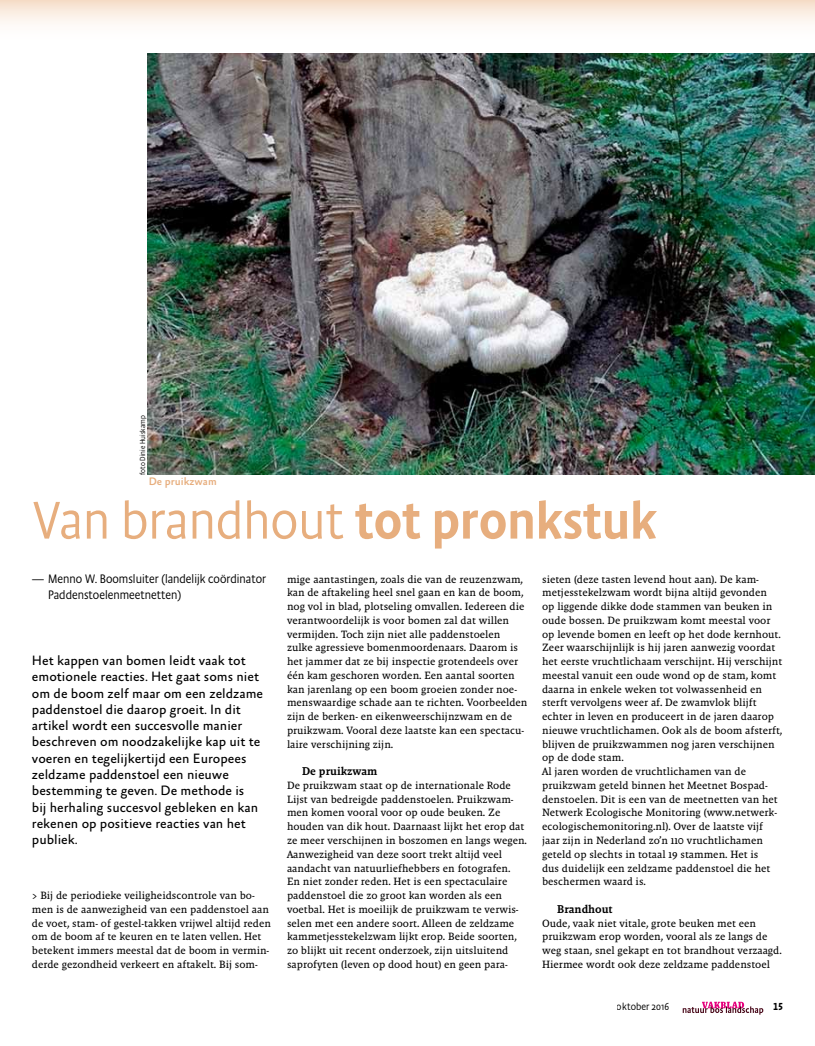
<style>
.page{position:relative;width:815px;height:1046px;background:#fff}
.page>*{position:absolute;margin:0;border:0;box-sizing:border-box;transform-origin:0 0}
.t1{font:300 53.75px "Absara Sans Head";color:#e7ae7e}
.t2{font:13.75px/16.2px "Absara Sans";color:#000}
.t3{font:300 12.5px/16.2px "Absara Sans TF Head";color:#000}
.t4{font:11.5px "Malaga Med";color:#000}
.t5{font:500 11px "Absara Sans";color:#e7ae7e}
.t6{font:10.75px/13.8px "Malaga Reg";color:#000}
.t7{font:300 10.38px "Absara Sans Head";color:#000}
.t8{font:500 10.38px "Absara Sans TF Head";color:#000}
.t9{font:300 7.5px "Absara Sans LF Head";color:#000}
.s1{font-weight:500}
</style>
<div class="page">
<svg style="left:683px;top:1001px;width:80px;height:13px"></svg>
<img style="left:147px;top:53px;width:668px;height:421px">
<div style="left:0;top:0;width:815px;height:53px;background:linear-gradient(to bottom,#f8e5d6,#fff)"></div>
<p class="t9" style="left:138px;top:474px;width:61px;rotate:-90deg">foto Dinie Huiskamp</p>
<p class="t5" style="left:149px;top:476px;width:69px">De pruikzwam</p>
<h1 class="t1" style="left:32px;top:488px;width:627px">Van brandhout <span class="s1">tot pronkstuk</span></h1>
<p class="t6" style="left:287px;top:572px;width:242px">mige aantastingen, zoals die van de reuzenzwam, kan de aftakeling heel snel gaan en kan de boom, nog vol in blad, plotseling omvallen. Iedereen die verantwoordelijk is voor bomen zal dat willen vermijden. Toch zijn niet alle paddenstoelen zulke agressieve bomenmoordenaars. Daarom is het jammer dat ze bij inspectie grotendeels over één kam geschoren worden. Een aantal soorten kan jarenlang op een boom groeien zonder noe&shy;menswaardige schade aan te richten. Voorbeelden zijn de berken- en eikenweerschijnzwam en de pruikzwam. Vooral deze laatste kan een spectacu&shy;laire verschijning zijn.</p>
<p class="t4" style="left:302px;top:764px;width:77px">De pruikzwam</p>
<p class="t6" style="left:287px;top:778px;width:242px">De pruikzwam staat op de internationale Rode Lijst van bedreigde paddenstoelen. Pruikzwam&shy;men komen vooral voor op oude beuken. Ze houden van dik hout. Daarnaast lijkt het erop dat ze meer verschijnen in boszomen en langs wegen.<br>Aanwezigheid van deze soort trekt altijd veel aandacht van natuurliefhebbers en fotografen.<br>En niet zonder reden. Het is een spectaculaire paddenstoel die zo groot kan worden als een voetbal. Het is moeilijk de pruikzwam te verwis&shy;selen met een andere soort. Alleen de zeldzame kammetjesstekelzwam lijkt erop. Beide soorten, zo blijkt uit recent onderzoek, zijn uitsluitend saprofyten (leven op dood hout) en geen para-</p>
<p class="t3" style="left:48px;top:570px;width:220px;text-indent:-16px">— Menno W. Boomsluiter (landelijk coördinator<br>Paddenstoelenmeetnetten)</p>
<p class="t6" style="left:542px;top:572px;width:242px">sieten (deze tasten levend hout aan). De kam&shy;metjesstekelzwam wordt bijna altijd gevonden<br>op liggende dikke dode stammen van beuken in oude bossen. De pruikzwam komt meestal voor op levende bomen en leeft op het dode kernhout.<br>Zeer waarschijnlijk is hij jaren aanwezig voordat het eerste vruchtlichaam verschijnt. Hij verschijnt meestal vanuit een oude wond op de stam, komt daarna in enkele weken tot volwassenheid en sterft vervolgens weer af. De zwamvlok blijft echter in leven en produceert in de jaren daarop nieuwe vruchtlichamen. Ook als de boom afsterft, blijven de pruikzwammen nog jaren verschijnen op de dode stam.<br>Al jaren worden de vruchtlichamen van de pruikzwam geteld binnen het Meetnet Bospad&shy;denstoelen. Dit is een van de meetnetten van het Netwerk Ecologische Monitoring (www.netwerk&shy;ecologischemonitoring.nl). Over de laatste vijf jaar zijn in Nederland zo’n 110 vruchtlichamen geteld op slechts in totaal 19 stammen. Het is<br>dus duidelijk een zeldzame paddenstoel die het beschermen waard is.</p>
<p class="t4" style="left:557px;top:902px;width:57px">Brandhout</p>
<p class="t6" style="left:542px;top:915px;width:241px">Oude, vaak niet vitale, grote beuken met een pruikzwam erop worden, vooral als ze langs de weg staan, snel gekapt en tot brandhout verzaagd.<br>Hiermee wordt ook deze zeldzame paddenstoel</p>
<p class="t2" style="left:32px;top:653px;width:233px">Het kappen van bomen leidt vaak tot emotionele reacties. Het gaat soms niet om de boom zelf maar om een zeldzame paddenstoel die daarop groeit. In dit artikel wordt een succesvolle manier beschreven om noodzakelijke kap uit te voeren en tegelijkertijd een Europees zeldzame paddenstoel een nieuwe bestemming te geven. De methode is<br>bij herhaling succesvol gebleken en kan rekenen op positieve reacties van het publiek.</p>
<p class="t6" style="left:32px;top:888px;width:241px">&gt; Bij de periodieke veiligheidscontrole van bo&shy;men is de aanwezigheid van een paddenstoel aan de voet, stam- of gestel-takken vrijwel altijd reden om de boom af te keuren en te laten vellen. Het betekent immers meestal dat de boom in vermin&shy;derde gezondheid verkeert en aftakelt. Bij som-</p>
<p class="t7" style="left:617px;top:999px;width:54px">oktober 2016</p>
<p class="t8" style="left:773px;top:999px;width:11px">15</p>
</div>
